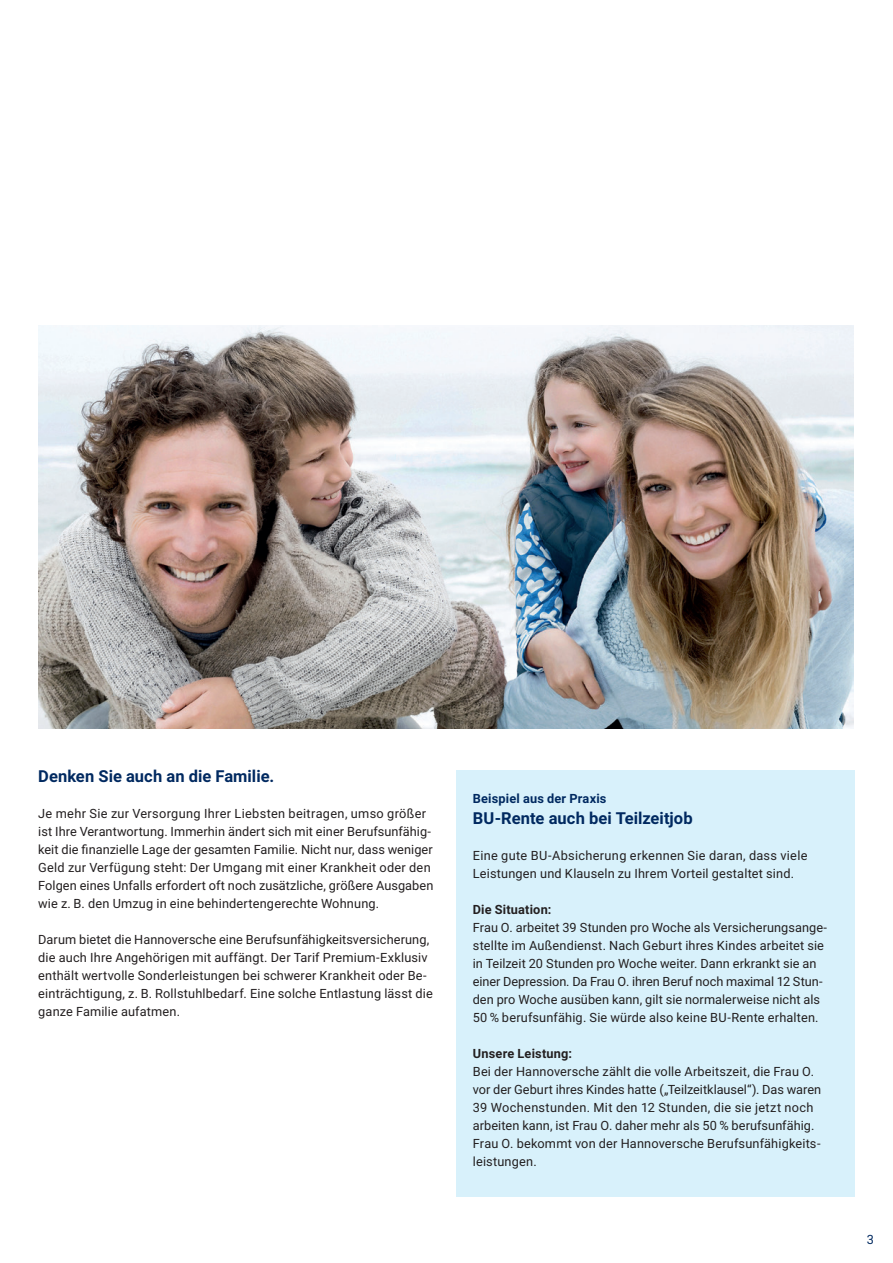
<style>
.page{position:relative;width:893px;height:1263px;background:#fff}
.page>*{position:absolute;margin:0;border:0;box-sizing:border-box;transform-origin:0 0}
.t1{font:700 16.5px "Roboto";letter-spacing:.005em;color:#002960}
.t2{font:12.75px/18px "Roboto";letter-spacing:.01em;color:#231f20}
.t3{font:700 12.75px "Roboto";letter-spacing:.015em;color:#231f20}
.t4{font:700 12.75px "Roboto";letter-spacing:.015em;color:#002960}
.t5{font:12.75px "Roboto";color:#002960}
</style>
<div class="page">
<img style="left:38px;top:325px;width:816px;height:403px">
<div style="left:456px;top:770px;width:398px;height:426px;background:#d8f1fb"></div>
<p class="t1" style="left:38px;top:765px;width:238px">Denken Sie auch an die Familie.</p>
<p class="t2" style="left:38px;top:804px;width:397px">Je mehr Sie zur Versorgung Ihrer Liebsten beitragen, umso größer ist Ihre Verantwortung. Immerhin ändert sich mit einer Berufsunfähig&shy;keit die finanzielle Lage der gesamten Familie. Nicht nur, dass weniger Geld zur Verfügung steht: Der Umgang mit einer Krankheit oder den Folgen eines Unfalls erfordert oft noch zusätzliche, größere Ausgaben wie z. B. den Umzug in eine behindertengerechte Wohnung.</p>
<p class="t2" style="left:38px;top:930px;width:396px">Darum bietet die Hannoversche eine Berufsunfähigkeitsversicherung, die auch Ihre Angehörigen mit auffängt. Der Tarif Premium-Exklusiv enthält wertvolle Sonderleistungen bei schwerer Krankheit oder Be&shy;einträchtigung, z. B. Rollstuhlbedarf. Eine solche Entlastung lässt die ganze Familie aufatmen.</p>
<p class="t4" style="left:473px;top:790px;width:135px">Beispiel aus der Praxis</p>
<p class="t1" style="left:473px;top:807px;width:221px">BU-Rente auch bei Teilzeitjob</p>
<p class="t2" style="left:473px;top:846px;width:336px">Eine gute BU-Absicherung erkennen Sie daran, dass viele<br>Leistungen und Klauseln zu Ihrem Vorteil gestaltet sind.</p>
<p class="t3" style="left:473px;top:901px;width:80px">Die Situation:</p>
<p class="t2" style="left:473px;top:918px;width:356px">Frau O. arbeitet 39 Stunden pro Woche als Versicherungsange&shy;stellte im Außendienst. Nach Geburt ihres Kindes arbeitet sie in Teilzeit 20 Stunden pro Woche weiter. Dann erkrankt sie an einer Depression. Da Frau O. ihren Beruf noch maximal 12 Stun&shy;den pro Woche ausüben kann, gilt sie normalerweise nicht als 50 % berufsunfähig. Sie würde also keine BU-Rente erhalten.</p>
<p class="t3" style="left:473px;top:1045px;width:101px">Unsere Leistung:</p>
<p class="t2" style="left:473px;top:1062px;width:350px">Bei der Hannoversche zählt die volle Arbeitszeit, die Frau O. vor der Geburt ihres Kindes hatte („Teilzeitklausel“). Das waren 39 Wochenstunden. Mit den 12 Stunden, die sie jetzt noch arbeiten kann, ist Frau O. daher mehr als 50 % berufsunfähig.<br>Frau O. bekommt von der Hannoversche Berufsunfähigkeits&shy;leistungen.</p>
<p class="t5" style="left:867px;top:1231px;width:9px">3</p>
</div>
